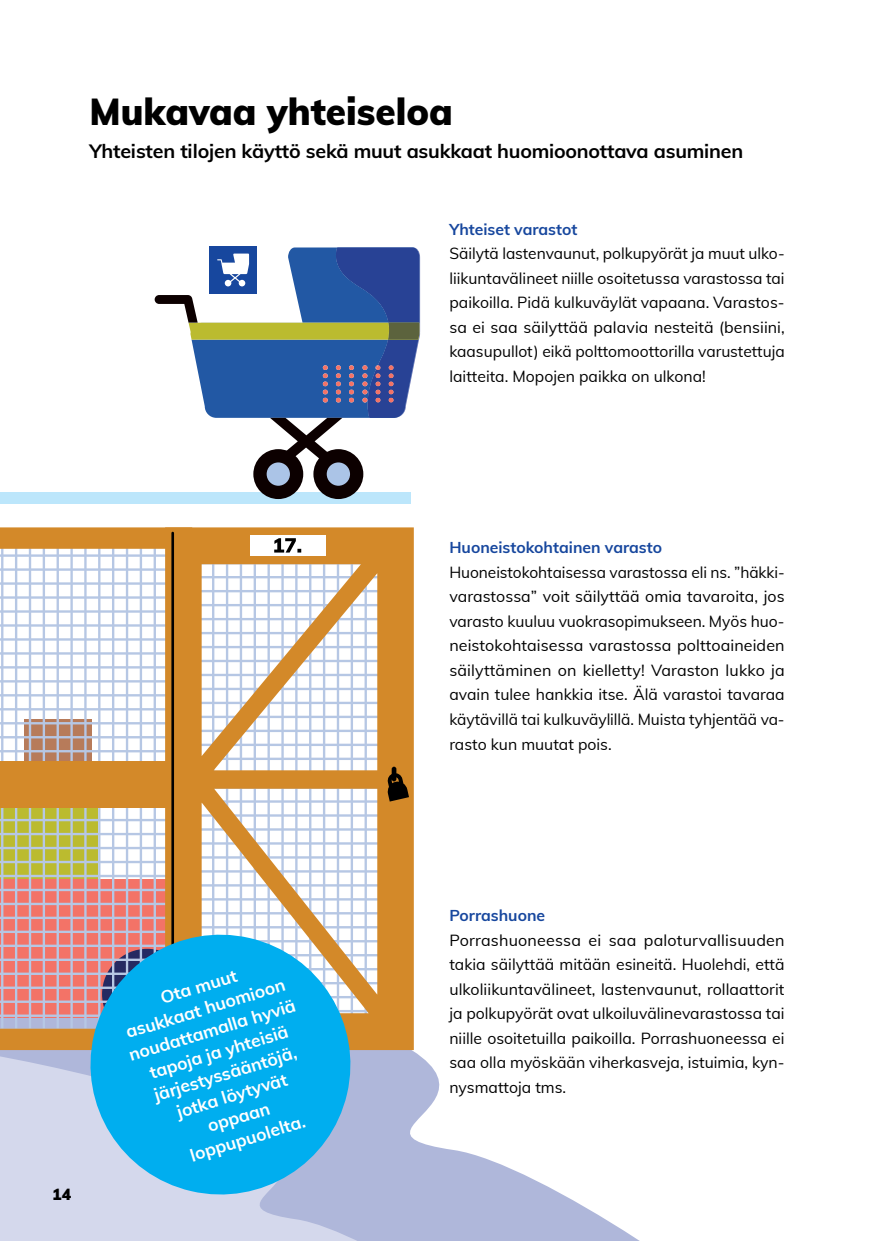
<style>
.page{position:relative;width:874px;height:1241px;background:#fff}
.page>*{position:absolute;margin:0;border:0;box-sizing:border-box;transform-origin:0 0}
.t1{font:900 36.75px "Muli";color:#000}
.t2{font:700 19.25px "Muli";letter-spacing:-.01em;color:#000}
.t3{font:700 17.5px/22.8px "Muli";color:#fff;text-align:center}
.t4{font:15.75px/24.5px "Muli";color:#000;text-align:justify}
.t5{font:700 15.75px "Muli";color:#17479e}
.t6{font:900 15.75px "Muli";color:#000}
</style>
<div class="page">
<svg style="left:413px;top:930px;width:225px;height:310px"></svg>
<svg style="left:0;top:1033px;width:565px;height:207px"></svg>
<div style="left:209px;top:246px;width:48px;height:48px;background:#17479e"></div>
<div style="left:0;top:492px;width:410px;height:12px;background:#bce6fb"></div>
<svg style="left:154px;top:247px;width:266px;height:252px"></svg>
<svg style="left:192px;top:527px;width:221px;height:522px"></svg>
<svg style="left:387px;top:772px;width:22px;height:29px"></svg>
<div style="left:391px;top:766px;width:5px;height:15px;background:#000;border-radius:2px"></div>
<svg style="left:0;top:527px;width:192px;height:522px"></svg>
<div style="left:0;top:761px;width:184px;height:46px;background:#d38929"></div>
<hr style="left:171px;top:533px;width:3px;height:512px;background:#000">
<div style="left:250px;top:535px;width:75px;height:20px;background:#fff"></div>
<svg style="left:274px;top:538px;width:27px;height:14px"></svg>
<svg style="left:78px;top:921px;width:285px;height:285px;fill:#00aeef"></svg>
<h1 class="t1" style="left:89px;top:85px;width:365px">Mukavaa yhteiseloa</h1>
<p class="t2" style="left:89px;top:137px;width:655px">Yhteisten tilojen käyttö sekä muut asukkaat huomioonottava asuminen</p>
<p class="t5" style="left:449px;top:217px;width:129px">Yhteiset varastot</p>
<p class="t4" style="left:449px;top:240px;width:337px">Säilytä lastenvaunut, polkupyörät ja muut ulko&shy;liikuntavälineet niille osoitetussa varastossa tai paikoilla. Pidä kulkuväylät vapaana. Varastos&shy;sa ei saa säilyttää palavia nesteitä (bensiini, kaasupullot) eikä polttomoottorilla varustettuja laitteita. Mopojen paikka on ulkona!</p>
<p class="t5" style="left:449px;top:536px;width:214px">Huoneistokohtainen varasto</p>
<p class="t4" style="left:449px;top:559px;width:337px">Huoneistokohtaisessa varastossa eli ns. ”häkki&shy;varastossa” voit säilyttää omia tavaroita, jos varasto kuuluu vuokrasopimukseen. Myös huo&shy;neistokohtaisessa varastossa polttoaineiden säilyttäminen on kielletty! Varaston lukko ja avain tulee hankkia itse. Älä varastoi tavaraa käytävillä tai kulkuväylillä. Muista tyhjentää va&shy;rasto kun muutat pois.</p>
<p class="t6" style="left:52px;top:1182px;width:20px">14</p>
<p class="t3" style="left:112px;top:999px;width:175px;rotate:-17deg">Ota muut<br>asukkaat huomioon noudattamalla hyviä tapoja ja yhteisiä järjestyssääntöjä, jotka löytyvät oppaan loppupuolelta.</p>
<p class="t5" style="left:449px;top:903px;width:97px">Porrashuone</p>
<p class="t4" style="left:449px;top:926px;width:336px">Porrashuoneessa ei saa paloturvallisuuden takia säilyttää mitään esineitä. Huolehdi, että ulkoliikuntavälineet, lastenvaunut, rollaattorit ja polkupyörät ovat ulkoiluvälinevarastossa tai niille osoitetuilla paikoilla. Porrashuoneessa ei saa olla myöskään viherkasveja, istuimia, kyn&shy;nysmattoja tms.</p>
</div>
